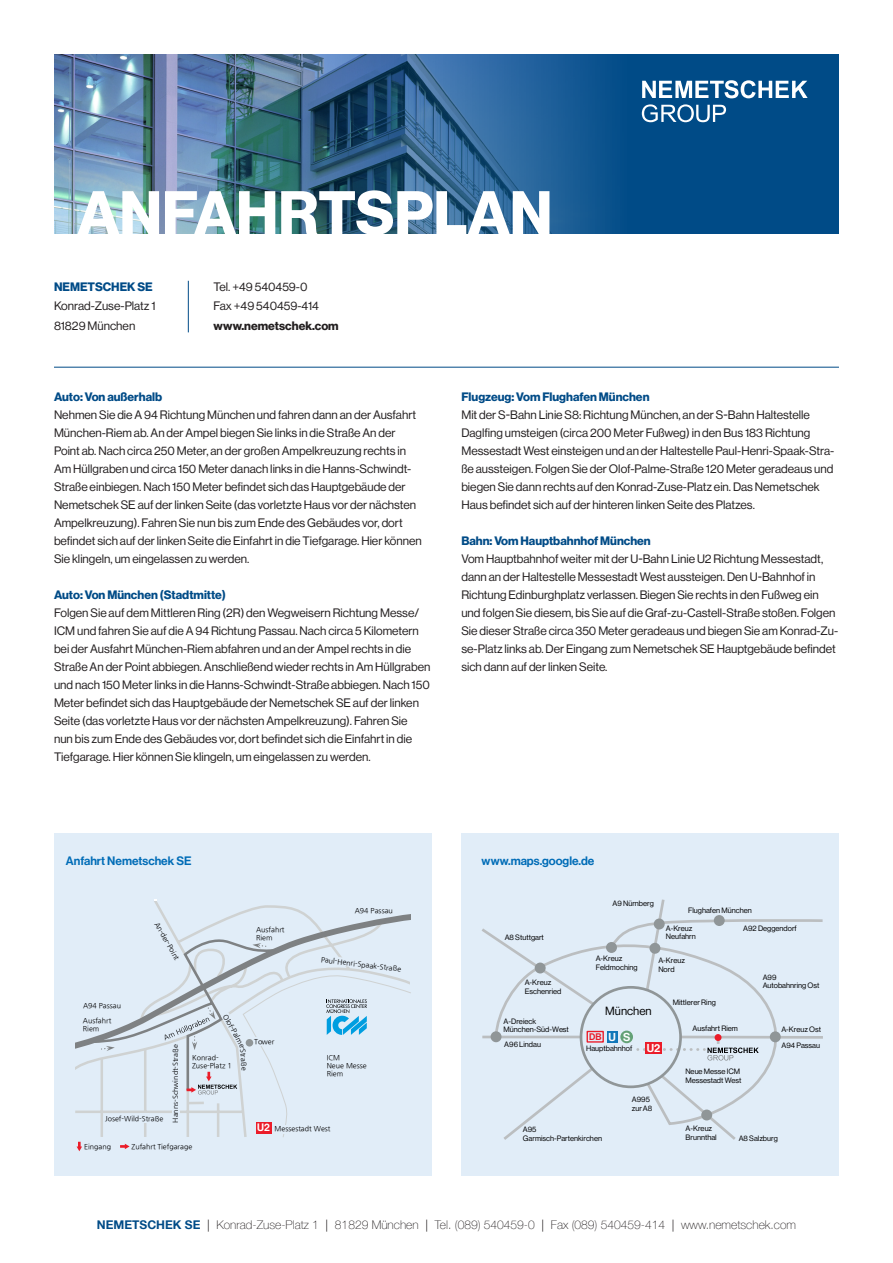
<style>
.page{position:relative;width:893px;height:1263px;background:#fff}
.page>*{position:absolute;margin:0;border:0;box-sizing:border-box;transform-origin:0 0}
.t1{font:700 60px "Neue Haas Display";color:#fff}
.t2{font:12px/18px "Neue Haas Display";color:#231f20}
.t3{font:700 12px "Neue Haas Display";color:#004b87}
.t4{font:100 12px "Helvetica Neue LT Com";color:#231f20}
.t5{font:12px "Neue Haas Display Mediu";color:#006cb7}
.t6{font:700 12px "Neue Haas Display";color:#231f20}
.t7{font:11.7px "Neue Haas Display";color:#000001}
.t8{font:11.25px "Neue Haas Display Mediu";color:#fff}
.t9{font:10.5px "Neue Haas Display Mediu";color:#fff}
.t10{font:9.3px "Neue Haas Display Mediu";color:#eb1c29}
.t11{font:7.65px/8.6px "Neue Haas Display";color:#000001}
.t12{font:7.2px/7.9px "Nanum Gothic";color:#000001}
.s1{font-size:11.25px;color:#fff}
.s2{font-weight:700;color:#004b87}
.s3{font-weight:300}
</style>
<div class="page">
<div style="left:54px;top:833px;width:378px;height:342px;background:#e1edf8"></div>
<div style="left:461px;top:833px;width:378px;height:342px;background:#e1edf8"></div>
<div style="left:54px;top:54px;width:785px;height:180px;background:#004b87"></div>
<img style="left:54px;top:54px;width:556px;height:180px">
<svg style="left:642px;top:80px;width:166px;height:18px"></svg>
<svg style="left:642px;top:104px;width:84px;height:18px"></svg>
<hr style="left:188px;top:281px;width:1px;height:51px;background:#004b87">
<svg style="left:481px;top:899px;width:342px;height:241px"></svg>
<div style="left:580px;top:986px;width:102px;height:102px;border:3px solid #909698;border-radius:50%"></div>
<div style="left:535px;top:962px;width:11px;height:11px;background:#909698;border-radius:50%"></div>
<div style="left:491px;top:1031px;width:10px;height:11px;background:#909698;border-radius:50%"></div>
<div style="left:606px;top:942px;width:11px;height:11px;background:#909698;border-radius:50%"></div>
<div style="left:654px;top:918px;width:11px;height:11px;background:#909698;border-radius:50%"></div>
<div style="left:649px;top:943px;width:11px;height:11px;background:#909698;border-radius:50%"></div>
<div style="left:714px;top:915px;width:11px;height:11px;background:#909698;border-radius:50%"></div>
<div style="left:701px;top:1109px;width:11px;height:11px;background:#909698;border-radius:50%"></div>
<div style="left:715px;top:1034px;width:6px;height:7px;background:#eb1c29;border-radius:50%"></div>
<div style="left:770px;top:1031px;width:11px;height:11px;background:#909698;border-radius:50%"></div>
<svg style="left:638px;top:1037px;width:121px;height:23px"></svg>
<div style="left:607px;top:1031px;width:11px;height:12px;background:#1177b9"></div>
<div style="left:587px;top:1031px;width:17px;height:11px;border:1px solid #eb1c29"></div>
<div style="left:645px;top:1042px;width:17px;height:12px;background:#eb1c29"></div>
<svg style="left:75px;top:910px;width:336px;height:139px"></svg>
<svg style="left:77px;top:935px;width:334px;height:216px"></svg>
<hr style="left:54px;top:367px;width:785px;height:1px;background:#004b87">
<h1 class="t1" style="left:78px;top:178px;width:476px">ANFAHRTSPLAN</h1>
<p class="t3" style="left:54px;top:279px;width:100px">NEMETSCHEK SE</p>
<p class="t2" style="left:54px;top:296px;width:103px;line-height:19.5px">Konrad-Zuse-Platz 1<br>81829 München</p>
<p class="t2" style="left:213px;top:277px;width:107px;line-height:19.5px">Tel. +49 540459-0<br>Fax +49 540459-414</p>
<p class="t6" style="left:213px;top:318px;width:127px">www.nemetschek.com</p>
<p class="t3" style="left:54px;top:390px;width:110px">Auto: Von außerhalb</p>
<p class="t2" style="left:54px;top:406px;width:369px">Nehmen Sie die A 94 Richtung München und fahren dann an der Ausfahrt München-Riem ab. An der Ampel biegen Sie links in die Straße An der Point ab. Nach circa 250 Meter, an der großen Ampelkreuzung rechts in Am Hüllgraben und circa 150 Meter danach links in die Hanns-Schwindt-Straße einbiegen. Nach 150 Meter befindet sich das Hauptgebäude der Nemetschek SE auf der linken Seite (das vorletzte Haus vor der nächsten Ampelkreuzung). Fahren Sie nun bis zum Ende des Gebäudes vor, dort befindet sich auf der linken Seite die Einfahrt in die Tiefgarage. Hier können Sie klingeln, um eingelassen zu werden.</p>
<p class="t3" style="left:54px;top:588px;width:173px">Auto: Von München (Stadtmitte)</p>
<p class="t2" style="left:54px;top:604px;width:378px">Folgen Sie auf dem Mittleren Ring (2R) den Wegweisern Richtung Messe/ ICM und fahren Sie auf die A 94 Richtung Passau. Nach circa 5 Kilometern bei der Ausfahrt München-Riem abfahren und an der Ampel rechts in die Straße An der Point abbiegen. Anschließend wieder rechts in Am Hüllgraben und nach 150 Meter links in die Hanns-Schwindt-Straße abbiegen. Nach 150<br>Meter befindet sich das Hauptgebäude der Nemetschek SE auf der linken Seite (das vorletzte Haus vor der nächsten Ampelkreuzung). Fahren Sie<br>nun bis zum Ende des Gebäudes vor, dort befindet sich die Einfahrt in die Tiefgarage. Hier können Sie klingeln, um eingelassen zu werden.</p>
<p class="t3" style="left:461px;top:390px;width:190px">Flugzeug: Vom Flughafen München</p>
<p class="t2" style="left:461px;top:406px;width:374px">Mit der S-Bahn Linie S8: Richtung München, an der S-Bahn Haltestelle Daglfing umsteigen (circa 200 Meter Fußweg) in den Bus 183 Richtung Messestadt West einsteigen und an der Haltestelle Paul-Henri-Spaak-Stra&shy;ße aussteigen. Folgen Sie der Olof-Palme-Straße 120 Meter geradeaus und biegen Sie dann rechts auf den Konrad-Zuse-Platz ein. Das Nemetschek Haus befindet sich auf der hinteren linken Seite des Platzes.</p>
<p class="t3" style="left:461px;top:534px;width:191px">Bahn: Vom Hauptbahnhof München</p>
<p class="t2" style="left:461px;top:550px;width:378px">Vom Hauptbahnhof weiter mit der U-Bahn Linie U2 Richtung Messestadt, dann an der Haltestelle Messestadt West aussteigen. Den U-Bahnhof in Richtung Edinburghplatz verlassen. Biegen Sie rechts in den Fußweg ein und folgen Sie diesem, bis Sie auf die Graf-zu-Castell-Straße stoßen. Folgen Sie dieser Straße circa 350 Meter geradeaus und biegen Sie am Konrad-Zu&shy;se-Platz links ab. Der Eingang zum Nemetschek SE Hauptgebäude befindet sich dann auf der linken Seite.</p>
<p class="t5" style="left:66px;top:853px;width:127px">Anfahrt Nemetschek SE</p>
<p class="t5" style="left:482px;top:853px;width:114px">www.maps.google.de</p>
<p class="t12" style="left:355px;top:907px;width:40px">A94 Passau</p>
<p class="t11" style="left:612px;top:899px;width:43px">A9 Nürnberg</p>
<p class="t11" style="left:688px;top:906px;width:65px">Flughafen München</p>
<p class="t12" style="left:83px;top:1002px;width:40px">A94 Passau</p>
<p class="t12" style="left:83px;top:1017px;width:30px">Ausfahrt<br>Riem</p>
<p class="t12" style="left:160px;top:920px;width:44px;rotate:60deg">An-der-Point</p>
<p class="t12" style="left:105px;top:1115px;width:60px">Josef-Wild-Straße</p>
<p class="t12" style="left:172px;top:1122px;width:80px;rotate:-90deg">Hanns-Schwindt-Straße</p>
<p class="t12" style="left:256px;top:926px;width:30px">Ausfahrt<br>Riem</p>
<p class="t12" style="left:321px;top:955px;width:82px;rotate:7deg">Paul-Henri-Spaak-Straße</p>
<p class="t12" style="left:228px;top:1013px;width:42px;rotate:61deg">Olof-Palme-</p>
<p class="t12" style="left:254px;top:1038px;width:21px">Tower</p>
<p class="t12" style="left:247px;top:1048px;width:23px;rotate:85deg">Straße</p>
<p class="t12" style="left:192px;top:1054px;width:41px">Konrad-<br>Zuse-Platz 1</p>
<p class="t12" style="left:327px;top:1054px;width:42px">ICM<br>Neue Messe<br>Riem</p>
<p class="t9" style="left:257px;top:1122px;width:14px">U2</p>
<p class="t12" style="left:275px;top:1125px;width:57px">Messestadt West</p>
<p class="t12" style="left:84px;top:1143px;width:29px">Eingang</p>
<p class="t12" style="left:131px;top:1143px;width:62px">Zufahrt Tiefgarage</p>
<p class="t11" style="left:505px;top:933px;width:41px">A8 Stuttgart</p>
<p class="t11" style="left:525px;top:978px;width:38px">A-Kreuz<br>Eschenried</p>
<p class="t11" style="left:504px;top:1017px;width:67px">A-Dreieck<br>München-Süd-West</p>
<p class="t11" style="left:504px;top:1040px;width:38px">A96 Lindau</p>
<p class="t11" style="left:596px;top:954px;width:43px">A-Kreuz<br>Feldmoching</p>
<p class="t11" style="left:666px;top:924px;width:32px">A-Kreuz<br>Neufahrn</p>
<p class="t11" style="left:658px;top:956px;width:28px">A-Kreuz<br>Nord</p>
<p class="t7" style="left:605px;top:1004px;width:48px">München</p>
<p class="t11" style="left:673px;top:998px;width:45px">Mittlerer Ring</p>
<p class="t11" style="left:743px;top:924px;width:55px">A92 Deggendorf</p>
<p class="t11" style="left:763px;top:973px;width:58px">A99<br>Autobahnring Ost</p>
<p class="t11" style="left:693px;top:1024px;width:47px">Ausfahrt Riem</p>
<p class="t11" style="left:781px;top:1025px;width:41px">A-Kreuz Ost</p>
<p class="t10" style="left:589px;top:1031px;width:28px">DB <span class="s1">U</span></p>
<p class="t8" style="left:623px;top:1030px;width:9px">S</p>
<p class="t11" style="left:586px;top:1044px;width:48px">Hauptbahnhof</p>
<p class="t11" style="left:782px;top:1041px;width:40px">A94 Passau</p>
<p class="t8" style="left:647px;top:1042px;width:15px">U2</p>
<p class="t11" style="left:632px;top:1095px;width:22px">A995 zur A8</p>
<p class="t11" style="left:685px;top:1067px;width:58px">Neue Messe ICM<br>Messestadt West</p>
<p class="t11" style="left:523px;top:1125px;width:81px">A95<br>Garmisch-Partenkirchen</p>
<p class="t11" style="left:686px;top:1124px;width:33px">A-Kreuz<br>Brunnthal</p>
<p class="t11" style="left:739px;top:1134px;width:41px">A8 Salzburg</p>
<p class="t4" style="left:97px;top:1217px;width:701px"><span class="s2">NEMETSCHEK SE</span> <span class="s3">|</span> Konrad-Zuse-Platz 1 <span class="s3">|</span> 81829 München <span class="s3">|</span> Tel. (089) 540459-0 <span class="s3">|</span> Fax (089) 540459-414 <span class="s3">|</span> www.nemetschek.com</p>
</div>
